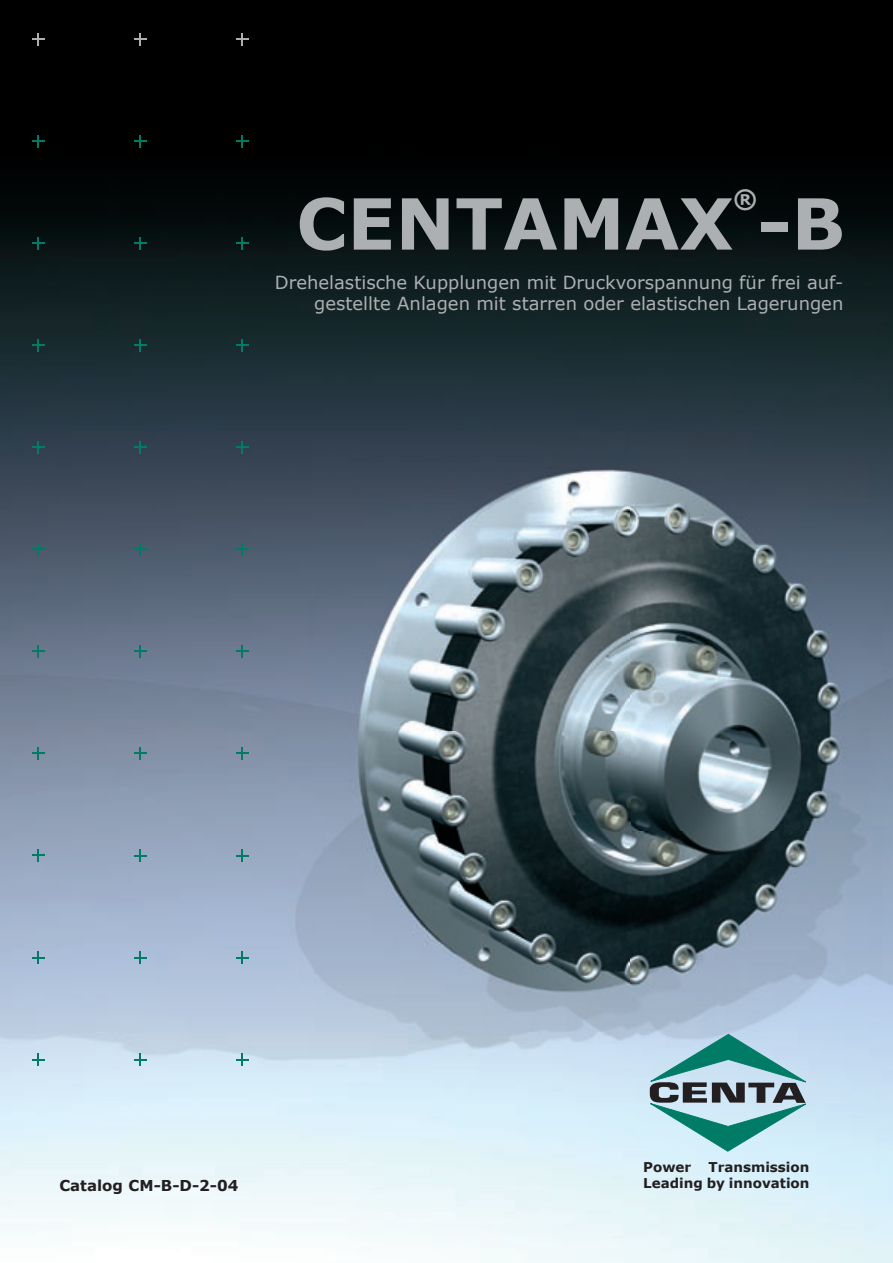
<style>
.page{position:relative;width:893px;height:1263px;background:#fff}
.page>*{position:absolute;margin:0;border:0;box-sizing:border-box;transform-origin:0 0}
.t1{font:700 70.5px "Verdana";color:#acb0b3}
.t2{font:700 25.2px "Verdana";color:#acb0b3}
.t3{font:18px/21.6px "Verdana";color:#acb0b3;text-align:right}
.t4{font:700 15px "Verdana";color:#231f20}
.t5{font:700 13.5px/16.2px "Verdana";color:#231f20;text-align:right}
</style>
<div class="page">
<img style="left:1px;top:0;width:892px;height:1263px">
<img style="left:1px;top:431px;width:892px;height:651px">
<svg style="left:32px;top:33px;width:13px;height:12px"></svg>
<svg style="left:134px;top:33px;width:13px;height:12px"></svg>
<svg style="left:236px;top:33px;width:13px;height:12px"></svg>
<svg style="left:32px;top:135px;width:13px;height:12px"></svg>
<svg style="left:32px;top:237px;width:13px;height:12px"></svg>
<svg style="left:32px;top:339px;width:13px;height:13px"></svg>
<svg style="left:32px;top:441px;width:13px;height:13px"></svg>
<svg style="left:32px;top:543px;width:13px;height:13px"></svg>
<svg style="left:32px;top:645px;width:13px;height:13px"></svg>
<svg style="left:32px;top:747px;width:13px;height:13px"></svg>
<svg style="left:32px;top:849px;width:13px;height:13px"></svg>
<svg style="left:32px;top:951px;width:13px;height:13px"></svg>
<svg style="left:32px;top:1053px;width:13px;height:13px"></svg>
<svg style="left:134px;top:1053px;width:13px;height:13px"></svg>
<svg style="left:236px;top:1053px;width:13px;height:13px"></svg>
<svg style="left:134px;top:951px;width:13px;height:13px"></svg>
<svg style="left:236px;top:951px;width:13px;height:13px"></svg>
<svg style="left:134px;top:849px;width:13px;height:13px"></svg>
<svg style="left:236px;top:849px;width:13px;height:13px"></svg>
<svg style="left:134px;top:747px;width:13px;height:13px"></svg>
<svg style="left:236px;top:747px;width:13px;height:13px"></svg>
<svg style="left:134px;top:645px;width:13px;height:13px"></svg>
<svg style="left:236px;top:645px;width:13px;height:13px"></svg>
<svg style="left:134px;top:543px;width:13px;height:13px"></svg>
<svg style="left:236px;top:543px;width:13px;height:13px"></svg>
<svg style="left:134px;top:441px;width:13px;height:13px"></svg>
<svg style="left:236px;top:441px;width:13px;height:13px"></svg>
<svg style="left:134px;top:339px;width:13px;height:13px"></svg>
<svg style="left:236px;top:339px;width:13px;height:13px"></svg>
<svg style="left:134px;top:237px;width:13px;height:12px"></svg>
<svg style="left:236px;top:237px;width:13px;height:12px"></svg>
<svg style="left:134px;top:135px;width:13px;height:12px"></svg>
<svg style="left:649px;top:1034px;width:157px;height:117px;background:#8cb8be"></svg>
<svg style="left:236px;top:135px;width:13px;height:12px"></svg>
<hr style="left:0;top:0;width:1px;height:1263px;background:#bbbfc2">
<h2 class="t2" style="left:733px;top:183px;width:26px">®</h2>
<h1 class="t1" style="left:296px;top:179px;width:550px">CENTAMAX -B</h1>
<p class="t3" style="left:275px;top:271px;width:570px">Drehelastische Kupplungen mit Druckvorspannung für frei auf&shy;gestellte Anlagen mit starren oder elastischen Lagerungen</p>
<p class="t4" style="left:59px;top:1176px;width:181px">Catalog CM-B-D-2-04</p>
<p class="t5" style="left:643px;top:1158px;width:168px">Transmission<br>Leading by innovation</p>
<p class="t5" style="left:643px;top:1158px;width:50px">Power</p>
</div>
